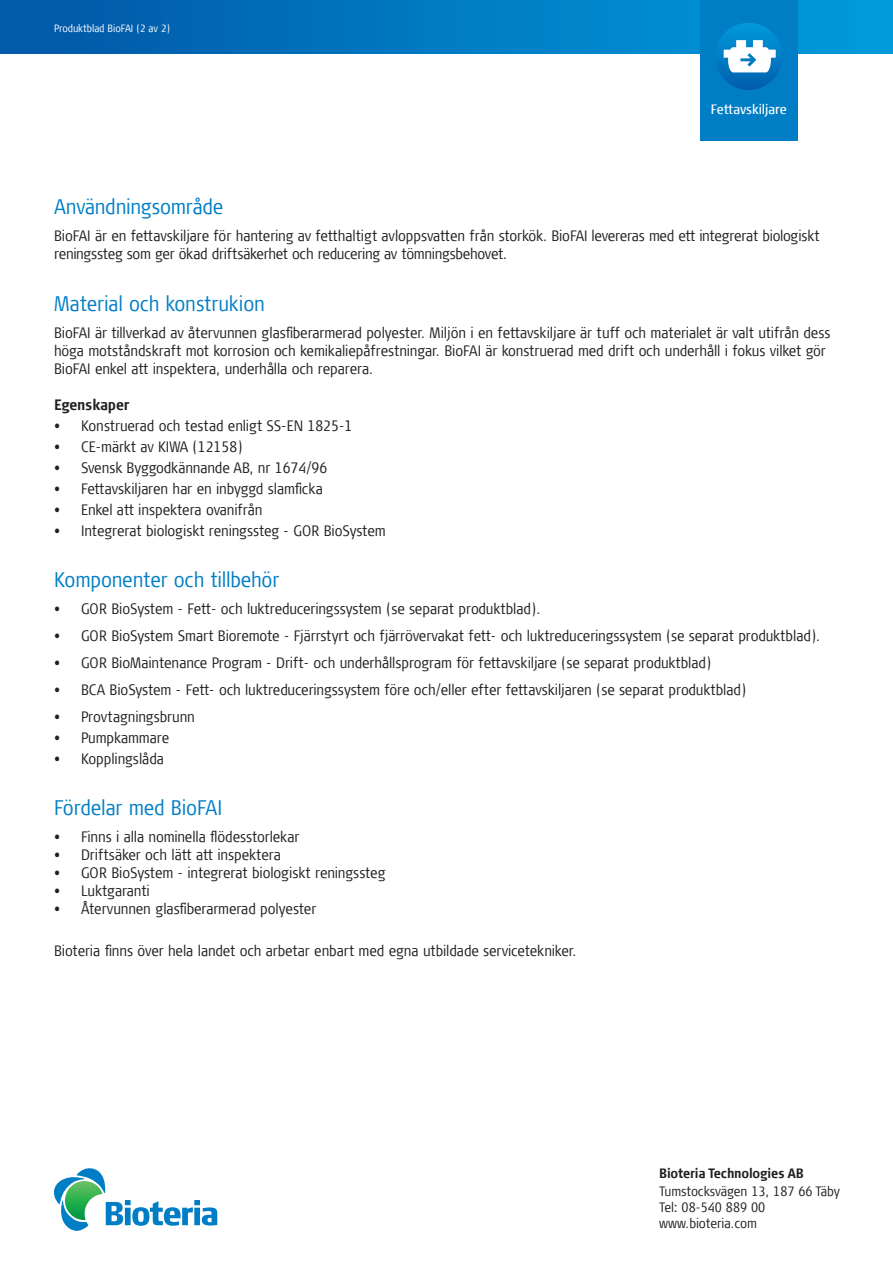
<style>
.page{position:relative;width:893px;height:1263px;background:#fff}
.page>*{position:absolute;margin:0;border:0;box-sizing:border-box;transform-origin:0 0}
.t1{font:300 condensed 21px "Signa Offc Pro";letter-spacing:-.01em;color:#007ec5}
.t2{font:300 condensed 15px/18px "Signa Offc Pro";letter-spacing:-.01em;color:#231f20}
.t3{font:700 condensed 15px "Signa Offc Pro";color:#231f20}
.t4{font:300 condensed 13.5px/16.2px "Signa Offc Pro";letter-spacing:-.01em;color:#231f20}
.t5{font:700 condensed 13.5px "Signa Offc Pro";letter-spacing:-.01em;color:#231f20}
.t6{font:condensed 13.5px "Signa Offc Pro";letter-spacing:-.01em;color:#fff}
.t7{font:300 condensed 10.5px "Signa Offc Pro";letter-spacing:-.01em;color:#fff}
</style>
<div class="page">
<svg style="left:0;top:0;width:893px;height:54px;background:#0076bf"></svg>
<div style="left:700px;top:0;width:98px;height:141px;background:#007ec5"></div>
<div style="left:715px;top:23px;width:67px;height:67px;background:linear-gradient(to bottom,#029cdc,#025fad);border-radius:34px"></div>
<svg style="left:724px;top:40px;width:52px;height:32px"></svg>
<svg style="left:54px;top:1168px;width:163px;height:63px"></svg>
<p class="t7" style="left:54px;top:21px;width:118px">Produktblad BioFAI (2 av 2)</p>
<p class="t6" style="left:711px;top:100px;width:77px">Fettavskiljare</p>
<p class="t1" style="left:54px;top:192px;width:171px">Användningsområde</p>
<p class="t2" style="left:54px;top:226px;width:767px">BioFAI är en fettavskiljare för hantering av fetthaltigt avloppsvatten från storkök. BioFAI levereras med ett integrerat biologiskt reningssteg som ger ökad driftsäkerhet och reducering av tömningsbehovet.</p>
<p class="t1" style="left:54px;top:289px;width:212px">Material och konstrukion</p>
<p class="t2" style="left:54px;top:323px;width:778px">BioFAI är tillverkad av återvunnen glasfiberarmerad polyester. Miljön i en fettavskiljare är tuff och materialet är valt utifrån dess höga motståndskraft mot korrosion och kemikaliepåfrestningar. BioFAI är konstruerad med drift och underhåll i fokus vilket gör<br>BioFAI enkel att inspektera, underhålla och reparera.</p>
<p class="t3" style="left:54px;top:394px;width:77px">Egenskaper</p>
<p class="t2" style="left:54px;top:416px;width:300px">• Konstruerad och testad enligt SS-EN 1825-1</p>
<p class="t2" style="left:54px;top:437px;width:190px">• CE-märkt av KIWA (12158)</p>
<p class="t2" style="left:54px;top:458px;width:275px">• Svensk Byggodkännande AB, nr 1674/96</p>
<p class="t2" style="left:54px;top:479px;width:270px">• Fettavskiljaren har en inbyggd slamficka</p>
<p class="t2" style="left:54px;top:500px;width:210px">• Enkel att inspektera ovanifrån</p>
<p class="t2" style="left:54px;top:521px;width:333px">• Integrerat biologiskt reningssteg - GOR BioSystem</p>
<p class="t1" style="left:54px;top:565px;width:227px">Komponenter och tillbehör</p>
<p class="t2" style="left:54px;top:599px;width:488px">• GOR BioSystem - Fett- och luktreduceringssystem (se separat produktblad).</p>
<p class="t2" style="left:54px;top:626px;width:768px">• GOR BioSystem Smart Bioremote - Fjärrstyrt och fjärrövervakat fett- och luktreduceringssystem (se separat produktblad).</p>
<p class="t2" style="left:54px;top:653px;width:659px">• GOR BioMaintenance Program - Drift- och underhållsprogram för fettavskiljare (se separat produktblad)</p>
<p class="t2" style="left:54px;top:680px;width:694px">• BCA BioSystem - Fett- och luktreduceringssystem före och/eller efter fettavskiljaren (se separat produktblad)</p>
<p class="t2" style="left:54px;top:707px;width:142px">• Provtagningsbrunn</p>
<p class="t2" style="left:54px;top:728px;width:117px">• Pumpkammare</p>
<p class="t2" style="left:54px;top:749px;width:112px">• Kopplingslåda</p>
<p class="t1" style="left:54px;top:793px;width:170px">Fördelar med BioFAI</p>
<p class="t2" style="left:54px;top:827px;width:247px">• Finns i alla nominella flödesstorlekar</p>
<p class="t2" style="left:54px;top:845px;width:228px">• Driftsäker och lätt att inspektera</p>
<p class="t2" style="left:54px;top:863px;width:333px">• GOR BioSystem - integrerat biologiskt reningssteg</p>
<p class="t2" style="left:54px;top:881px;width:97px">• Luktgaranti</p>
<p class="t2" style="left:54px;top:899px;width:264px">• Återvunnen glasfiberarmerad polyester</p>
<p class="t2" style="left:54px;top:941px;width:524px">Bioteria finns över hela landet och arbetar enbart med egna utbildade servicetekniker.</p>
<p class="t5" style="left:659px;top:1164px;width:146px">Bioteria Technologies AB</p>
<p class="t4" style="left:659px;top:1182px;width:182px">Tumstocksvägen 13, 187 66 Täby<br>Tel: 08-540 889 00 www.bioteria.com</p>
</div>
